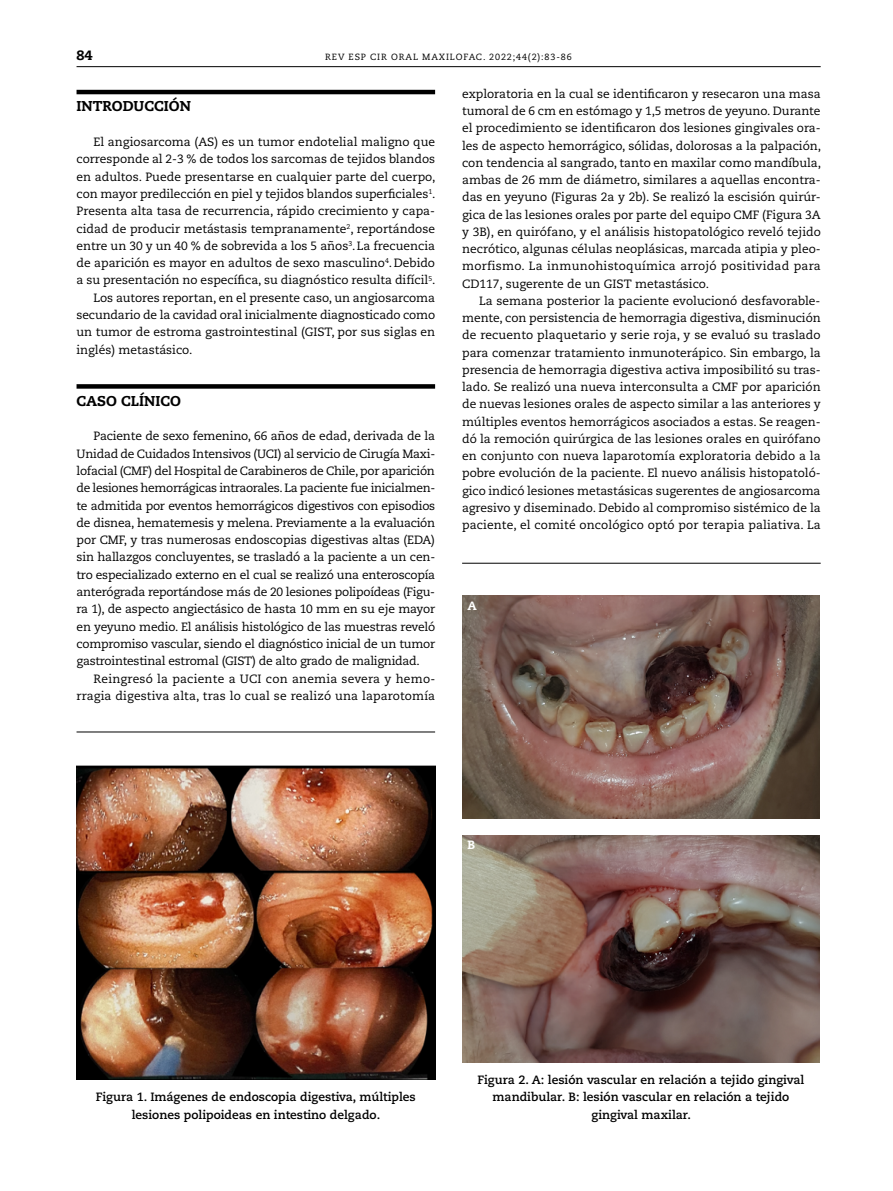
<style>
.page{position:relative;width:893px;height:1191px;background:#fff}
.page>*{position:absolute;margin:0;border:0;box-sizing:border-box;transform-origin:0 0}
.t1{font:800 14.25px "Caecilia LT Std";color:#000}
.t2{font:800 13.5px "Caecilia LT Std";color:#000}
.t3{font:12px/17.2px "Caecilia LT Std";color:#000;text-align:justify}
.t4{font:700 12px/17.2px "Caecilia LT Std";color:#000;text-align:center}
.t5{font:800 12px "Caecilia LT Std";color:#fff}
.t6{font:9px "Caecilia LT Std";letter-spacing:.095em;color:#000}
</style>
<div class="page">
<hr style="left:77px;top:66px;width:744px;height:1px;background:#000">
<hr style="left:77px;top:90px;width:358px;height:4px;background:#000">
<div style="left:77px;top:384px;width:358px;height:5px;background:#000"></div>
<img style="left:77px;top:765px;width:358px;height:314px">
<img style="left:462px;top:595px;width:358px;height:223px">
<img style="left:462px;top:835px;width:358px;height:227px">
<hr style="left:77px;top:731px;width:358px;height:1px;background:#000">
<hr style="left:462px;top:563px;width:359px;height:1px;background:#000">
<p class="t2" style="left:77px;top:47px;width:17px">84</p>
<p class="t6" style="left:325px;top:52px;width:248px">REV ESP CIR ORAL MAXILOFAC. 2022;44(2):83-86</p>
<p class="t1" style="left:77px;top:97px;width:116px">INTRODUCCIÓN</p>
<p class="t3" style="left:94px;top:133px;width:343px">El angiosarcoma (AS) es un tumor endotelial maligno que</p>
<p class="t3" style="left:77px;top:151px;width:360px">corresponde al 2-3 % de todos los sarcomas de tejidos blandos</p>
<p class="t3" style="left:77px;top:168px;width:360px">en adultos. Puede presentarse en cualquier parte del cuerpo,</p>
<p class="t3" style="left:77px;top:185px;width:360px">con mayor predilección en piel y tejidos blandos superficiales<sup>1</sup>.</p>
<p class="t3" style="left:77px;top:203px;width:360px">Presenta alta tasa de recurrencia, rápido crecimiento y capa-</p>
<p class="t3" style="left:77px;top:220px;width:360px">cidad de producir metástasis tempranamente<sup>2</sup>, reportándose</p>
<p class="t3" style="left:77px;top:237px;width:360px">entre un 30 y un 40 % de sobrevida a los 5 años<sup>3</sup>.La frecuencia</p>
<p class="t3" style="left:77px;top:254px;width:360px">de aparición es mayor en adultos de sexo masculino<sup>4</sup>.Debido</p>
<p class="t3" style="left:77px;top:272px;width:360px">a su presentación no específica, su diagnóstico resulta difícil<sup>5</sup>.</p>
<p class="t3" style="left:94px;top:289px;width:343px">Los autores reportan, en el presente caso, un angiosarcoma</p>
<p class="t3" style="left:77px;top:306px;width:360px">secundario de la cavidad oral inicialmente diagnosticado como</p>
<p class="t3" style="left:77px;top:324px;width:360px">un tumor de estroma gastrointestinal (GIST, por sus siglas en</p>
<p class="t3" style="left:77px;top:341px;width:117px">inglés) metastásico.</p>
<p class="t1" style="left:77px;top:392px;width:106px">CASO CLÍNICO</p>
<p class="t3" style="left:77px;top:428px;width:360px;text-indent:17px">Paciente de sexo femenino, 66 años de edad, derivada de la Unidad de Cuidados Intensivos (UCI) al servicio de Cirugía Maxi&shy;lofacial (CMF) del Hospital de Carabineros de Chile, por aparición de lesiones hemorrágicas intraorales. La paciente fue inicialmen&shy;te admitida por eventos hemorrágicos digestivos con episodios de disnea, hematemesis y melena. Previamente a la evaluación por CMF, y tras numerosas endoscopias digestivas altas (EDA) sin hallazgos concluyentes, se trasladó a la paciente a un cen&shy;tro especializado externo en el cual se realizó una enteroscopía anterógrada reportándose más de 20 lesiones polipoídeas (Figu&shy;ra 1), de aspecto angiectásico de hasta 10 mm en su eje mayor en yeyuno medio. El análisis histológico de las muestras reveló compromiso vascular, siendo el diagnóstico inicial de un tumor gastrointestinal estromal (GIST) de alto grado de malignidad.</p>
<p class="t3" style="left:77px;top:670px;width:360px;text-align:right">Reingresó la paciente a UCI con anemia severa y hemo&shy;rragia digestiva alta, tras lo cual se realizó una laparotomía</p>
<p class="t3" style="left:462px;top:85px;width:360px">exploratoria en la cual se identificaron y resecaron una masa tumoral de 6 cm en estómago y 1,5 metros de yeyuno. Durante el procedimiento se identificaron dos lesiones gingivales ora&shy;les de aspecto hemorrágico, sólidas, dolorosas a la palpación, con tendencia al sangrado, tanto en maxilar como mandíbula, ambas de 26 mm de diámetro, similares a aquellas encontra&shy;das en yeyuno (Figuras 2a y 2b). Se realizó la escisión quirúr&shy;gica de las lesiones orales por parte del equipo CMF (Figura 3A y 3B), en quirófano, y el análisis histopatológico reveló tejido necrótico, algunas células neoplásicas, marcada atipia y pleo&shy;morfismo. La inmunohistoquímica arrojó positividad para CD117, sugerente de un GIST metastásico.</p>
<p class="t3" style="left:462px;top:292px;width:360px;text-indent:17px">La semana posterior la paciente evolucionó desfavorable&shy;mente, con persistencia de hemorragia digestiva, disminución de recuento plaquetario y serie roja, y se evaluó su traslado para comenzar tratamiento inmunoterápico. Sin embargo, la presencia de hemorragia digestiva activa imposibilitó su tras&shy;lado. Se realizó una nueva interconsulta a CMF por aparición de nuevas lesiones orales de aspecto similar a las anteriores y múltiples eventos hemorrágicos asociados a estas. Se reagen&shy;dó la remoción quirúrgica de las lesiones orales en quirófano en conjunto con nueva laparotomía exploratoria debido a la pobre evolución de la paciente. El nuevo análisis histopatoló&shy;gico indicó lesiones metastásicas sugerentes de angiosarcoma agresivo y diseminado. Debido al compromiso sistémico de la paciente, el comité oncológico optó por terapia paliativa. La</p>
<p class="t5" style="left:467px;top:599px;width:11px">A</p>
<p class="t5" style="left:467px;top:837px;width:9px">B</p>
<p class="t4" style="left:96px;top:1088px;width:321px">Figura 1. Imágenes de endoscopia digestiva, múltiples lesiones polipoideas en intestino delgado.</p>
<p class="t4" style="left:478px;top:1071px;width:328px">Figura 2. A: lesión vascular en relación a tejido gingival mandibular. B: lesión vascular en relación a tejido gingival maxilar.</p>
</div>
